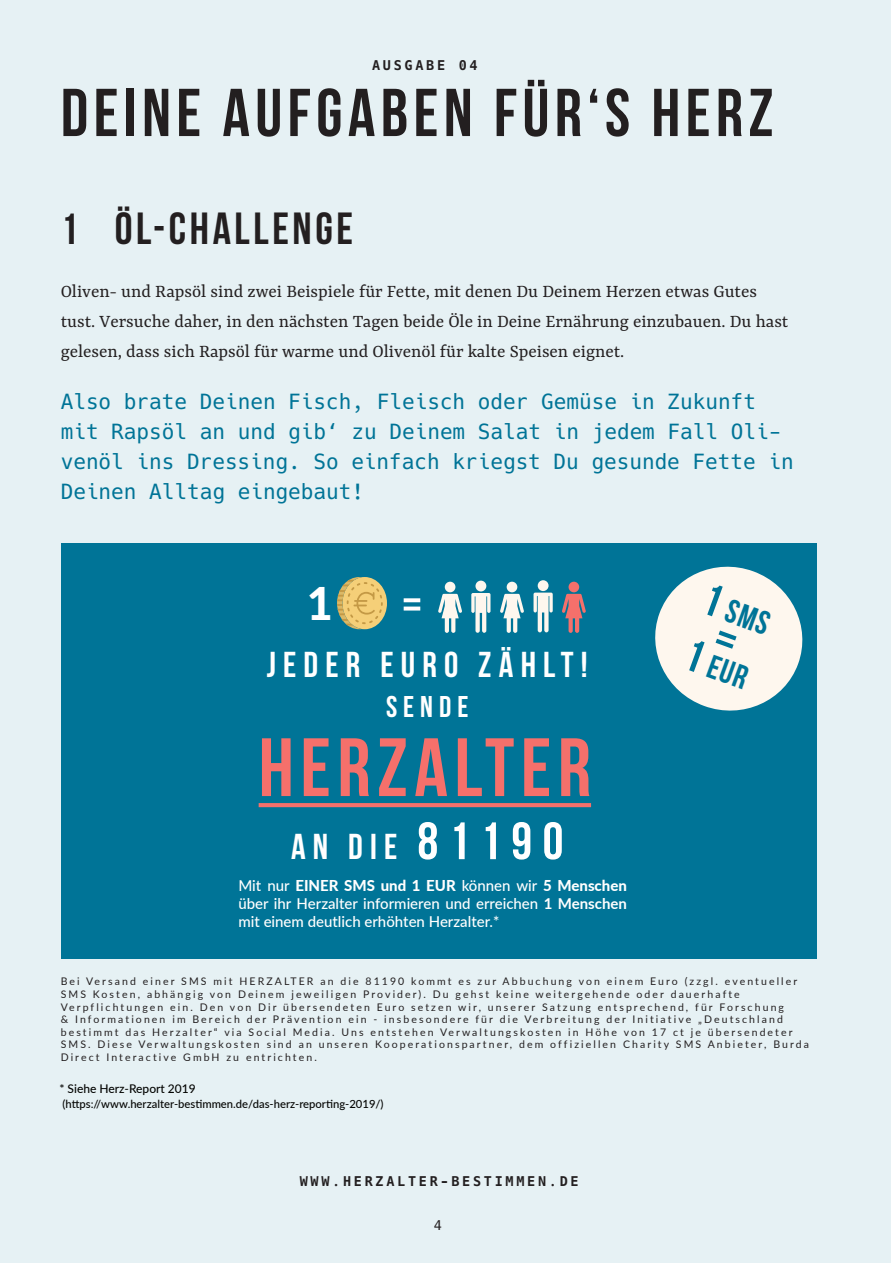
<style>
.page{position:relative;width:893px;height:1263px;background:#fff}
.page>*{position:absolute;margin:0;border:0;box-sizing:border-box;transform-origin:0 0}
.Seitenzahl{font:700 82.5px "Bebas Neue";letter-spacing:.08em;color:#f5706b}
.IHV_Titeltext{font:67.5px "Bebas Neue";letter-spacing:.08em;color:#231f20}
.t1{font:51px "Bebas Neue";color:#fff}
.IHV_Kopfzeilentext{font:45px "Bebas Neue";letter-spacing:.08em;color:#231f20}
.t2{font:800 45px "Lato";color:#fff}
.Seitenzahl-2{font:700 36px "Bebas Neue";letter-spacing:.2em;color:#fff}
.Seitenzahl-3{font:33px "Bebas Neue";color:#007497}
.Seitenzahl-4{font:700 30px "Bebas Neue";letter-spacing:.2em;color:#fff}
.IHV_Kopfzeilentext-2{font:21px/30px "Hack";color:#007497}
.IHV_Kopfzeilentext-3{font:19.5px/30px "Yrsa";color:#231f20}
.t3{font:500 15px/18px "Lato";color:#fff;text-align:justify}
.Kopfzeile___zentrier{font:700 13.5px "Hack";letter-spacing:.2em;color:#231f20}
.t4{font:13.5px "Hack";color:#231f20}
.t5{font:500 12px "Lato";color:#040503}
.t6{font:500 11.25px "Lato";color:#040503}
.Seitenzahl-5{font:10.5px/12.6px "Lato";letter-spacing:.2em;color:#231f20}
.s1{font-size:43.5px}
.s2{font-size:52.5px}
.s3{font-weight:800}
.s4{font-weight:700}
.s5{font-size:45px}
</style>
<div class="page">
<div style="left:0;top:0;width:891px;height:1263px;background:#e6f1f4"></div>
<div style="left:61px;top:543px;width:756px;height:416px;background:#007497"></div>
<svg style="left:259px;top:803px;width:332px;height:4px"></svg>
<div style="left:342px;top:577px;width:45px;height:52px;background:#f5cf78;border-radius:50%"></div>
<svg style="left:337px;top:577px;width:46px;height:52px"></svg>
<div style="left:445px;top:582px;width:10px;height:10px;background:#fef7ee;border-radius:50%"></div>
<svg style="left:438px;top:594px;width:24px;height:39px"></svg>
<div style="left:507px;top:582px;width:10px;height:10px;background:#fef7ee;border-radius:50%"></div>
<svg style="left:500px;top:594px;width:24px;height:39px"></svg>
<div style="left:569px;top:582px;width:10px;height:10px;background:#f5706b;border-radius:50%"></div>
<svg style="left:562px;top:594px;width:24px;height:39px"></svg>
<div style="left:475px;top:581px;width:11px;height:10px;background:#fef7ee;border-radius:50%"></div>
<svg style="left:471px;top:593px;width:19px;height:40px"></svg>
<div style="left:538px;top:580px;width:11px;height:11px;background:#fef7ee;border-radius:50%"></div>
<svg style="left:533px;top:593px;width:20px;height:39px"></svg>
<svg style="left:655px;top:566px;width:148px;height:145px"></svg>
<p class="Kopfzeile___zentrier" style="left:372px;top:57px;width:107px">AUSGABE 04</p>
<p class="IHV_Titeltext" style="left:61px;top:76px;width:714px">DEINE AUFGABEN FÜR‘S HERZ</p>
<p class="IHV_Kopfzeilentext" style="left:61px;top:204px;width:294px"><span class="s1">1</span> ÖL-CHALLENGE</p>
<p class="IHV_Kopfzeilentext-3" style="left:61px;top:277px;width:729px">Oliven- und Rapsöl sind zwei Beispiele für Fette, mit denen Du Deinem Herzen etwas Gutes tust. Versuche daher, in den nächsten Tagen beide Öle in Deine Ernährung einzubauen. Du hast gelesen, dass sich Rapsöl für warme und Olivenöl für kalte Speisen eignet.</p>
<p class="IHV_Kopfzeilentext-2" style="left:61px;top:387px;width:734px">Also brate Deinen Fisch, Fleisch oder Gemüse in Zukunft mit Rapsöl an und gib‘ zu Deinem Salat in jedem Fall Oli&shy;venöl ins Dressing. So einfach kriegst Du gesunde Fette in Deinen Alltag eingebaut!</p>
<p class="t2" style="left:307px;top:570px;width:28px">1</p>
<p class="t1" style="left:402px;top:577px;width:22px">=</p>
<p class="Seitenzahl-2" style="left:267px;top:645px;width:322px">JEDER EURO ZÄHLT!</p>
<p class="Seitenzahl-4" style="left:386px;top:690px;width:84px">SENDE</p>
<p class="Seitenzahl" style="left:259px;top:722px;width:334px">HERZALTER</p>
<p class="Seitenzahl-2" style="left:291px;top:827px;width:274px">AN DIE <span class="s2">81190</span></p>
<p class="t3" style="left:238px;top:876px;width:390px">Mit nur <span class="s3">EINER SMS und 1 EUR</span> können wir <span class="s3">5 Menschen </span>über ihr Herzalter informieren und erreichen <span class="s4">1 Menschen </span>mit einem deutlich erhöhten Herzalter.*</p>
<p class="Seitenzahl-3" style="left:709px;top:584px;width:71px;rotate:20deg"><span class="s5">1</span> SMS</p>
<p class="Seitenzahl-3" style="left:691px;top:639px;width:67px;rotate:20deg"><span class="s5">1</span> EUR</p>
<p class="Seitenzahl-5" style="left:61px;top:975px;width:750px">Bei Versand einer SMS mit HERZALTER an die 81190 kommt es zur Abbuchung von einem Euro (zzgl. eventueller SMS Kosten, abhängig von Deinem jeweiligen Provider). Du gehst keine weitergehende oder dauerhafte Verpflichtungen ein. Den von Dir übersendeten Euro setzen wir, unserer Satzung entsprechend, für Forschung<br>&amp; Informationen im Bereich der Prävention ein - insbesondere für die Verbreitung der Initiative „Deutschland bestimmt das Herzalter“ via Social Media. Uns entstehen Verwaltungskosten in Höhe von 17 ct je übersendeter SMS. Diese Verwaltungskosten sind an unseren Kooperationspartner, dem offiziellen Charity SMS Anbieter, Burda Direct Interactive GmbH zu entrichten.</p>
<p class="t5" style="left:60px;top:1080px;width:138px">* Siehe Herz-Report 2019</p>
<p class="t6" style="left:63px;top:1095px;width:323px">(https://www.herzalter-bestimmen.de/das-herz-reporting-2019/)</p>
<p class="Kopfzeile___zentrier" style="left:300px;top:1173px;width:280px">WWW.HERZALTER-BESTIMMEN.DE</p>
<p class="t4" style="left:434px;top:1216px;width:10px">4</p>
</div>
